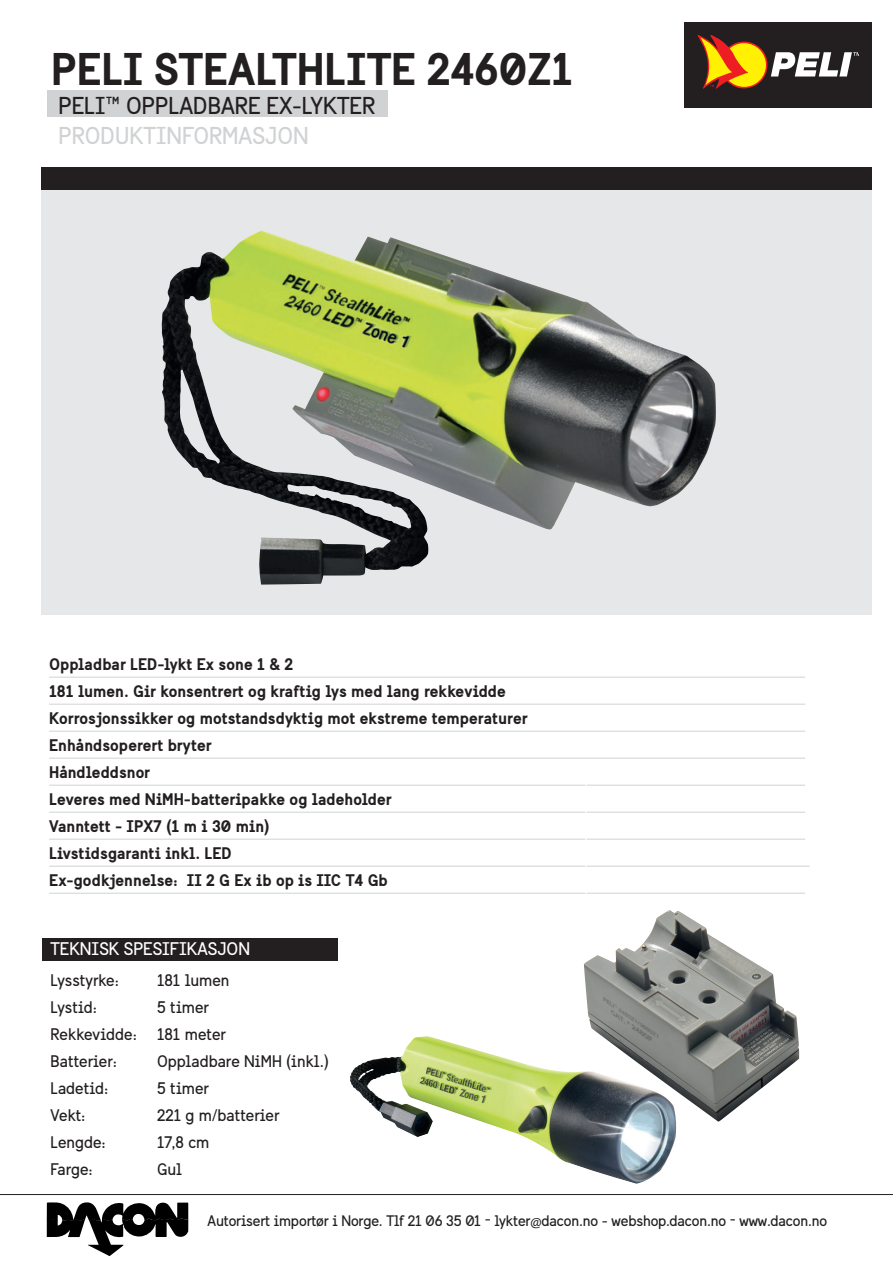
<style>
.page{position:relative;width:893px;height:1263px;background:#fff}
.page>*{position:absolute;margin:0;border:0;box-sizing:border-box;transform-origin:0 0}
.t1{font:700 45px "Sweden Sans";color:#231f20}
.t2{font:24px "Sweden Sans";color:#231f20}
.t3{font:24px "Sweden Sans";color:#d1d2d4}
.t4{font:18px "Sweden Sans";color:#fff}
.t5{font:700 16.5px/27px "Sweden Sans";color:#231f20}
.t6{font:16.5px/27px "Sweden Sans";color:#231f20}
.t7{font:15px "Sweden Sans";letter-spacing:-.01em;color:#231f20}
</style>
<div class="page">
<hr style="left:49px;top:677px;width:756px;height:1px;background:#d1d2d4">
<hr style="left:49px;top:704px;width:756px;height:1px;background:#d1d2d4">
<hr style="left:49px;top:731px;width:756px;height:1px;background:#d1d2d4">
<hr style="left:49px;top:758px;width:756px;height:1px;background:#d1d2d4">
<hr style="left:49px;top:785px;width:756px;height:1px;background:#d1d2d4">
<hr style="left:49px;top:812px;width:756px;height:1px;background:#d1d2d4">
<hr style="left:49px;top:839px;width:756px;height:1px;background:#d1d2d4">
<hr style="left:49px;top:866px;width:540px;height:1px;background:#d1d2d4">
<hr style="left:589px;top:866px;width:221px;height:1px;background:#d1d2d4">
<hr style="left:49px;top:893px;width:339px;height:1px;background:#d1d2d4">
<hr style="left:388px;top:893px;width:363px;height:1px;background:#d1d2d4">
<hr style="left:751px;top:893px;width:54px;height:1px;background:#d1d2d4">
<div style="left:47px;top:90px;width:341px;height:27px;background:#d1d2d4"></div>
<svg style="left:47px;top:1202px;width:141px;height:54px"></svg>
<div style="left:684px;top:22px;width:188px;height:86px;background:#231f20"></div>
<svg style="left:697px;top:35px;width:162px;height:54px"></svg>
<hr style="left:0;top:1194px;width:893px;height:1px;background:#231f20">
<div style="left:41px;top:167px;width:831px;height:23px;background:#231f20"></div>
<svg style="left:41px;top:190px;width:831px;height:424px;background:#cccfca"></svg>
<img style="left:161px;top:232px;width:268px;height:353px">
<hr style="left:585px;top:767px;width:2px;height:365px;background:#fff">
<div style="left:43px;top:938px;width:295px;height:23px;background:#231f20"></div>
<img style="left:584px;top:910px;width:215px;height:211px">
<img style="left:350px;top:1036px;width:326px;height:148px">
<h1 class="t1" style="left:51px;top:40px;width:524px">PELI STEALTHLITE 2460Z1</h1>
<h2 class="t2" style="left:59px;top:91px;width:318px">PELI™ OPPLADBARE EX-LYKTER</h2>
<h2 class="t3" style="left:59px;top:121px;width:252px">PRODUKTINFORMASJON</h2>
<p class="t5" style="left:49px;top:650px;width:480px">Oppladbar LED-lykt Ex sone 1 &amp; 2<br>181 lumen. Gir konsentrert og kraftig lys med lang rekkevidde Korrosjonssikker og motstandsdyktig mot ekstreme temperaturer Enhåndsoperert bryter<br>Håndleddsnor<br>Leveres med NiMH-batteripakke og ladeholder<br>Vanntett - IPX7 (1 m i 30 min)<br>Livstidsgaranti inkl. LED<br>Ex-godkjennelse: II 2 G Ex ib op is IIC T4 Gb</p>
<p class="t4" style="left:51px;top:938px;width:201px">TEKNISK SPESIFIKASJON</p>
<p class="t6" style="left:51px;top:967px;width:70px">Lysstyrke:</p>
<p class="t6" style="left:157px;top:967px;width:74px">181 lumen</p>
<p class="t6" style="left:51px;top:994px;width:48px">Lystid:</p>
<p class="t6" style="left:51px;top:994px;width:177px;text-indent:107px">5 timer<br>Rekkevidde: 181 meter<br>Batterier:</p>
<p class="t6" style="left:157px;top:1048px;width:173px">Oppladbare NiMH (inkl.)</p>
<p class="t6" style="left:51px;top:1075px;width:59px">Ladetid:</p>
<p class="t6" style="left:157px;top:1075px;width:53px">5 timer</p>
<p class="t6" style="left:51px;top:1102px;width:36px">Vekt:</p>
<p class="t6" style="left:157px;top:1102px;width:124px">221 g m/batterier</p>
<p class="t6" style="left:51px;top:1129px;width:57px">Lengde:</p>
<p class="t6" style="left:157px;top:1129px;width:54px">17,8 cm</p>
<p class="t6" style="left:51px;top:1156px;width:44px">Farge:</p>
<p class="t6" style="left:157px;top:1156px;width:27px">Gul</p>
<p class="t7" style="left:208px;top:1211px;width:621px">Autorisert importør i Norge. Tlf 21 06 35 01 - lykter@dacon.no - webshop.dacon.no - www.dacon.no</p>
</div>
